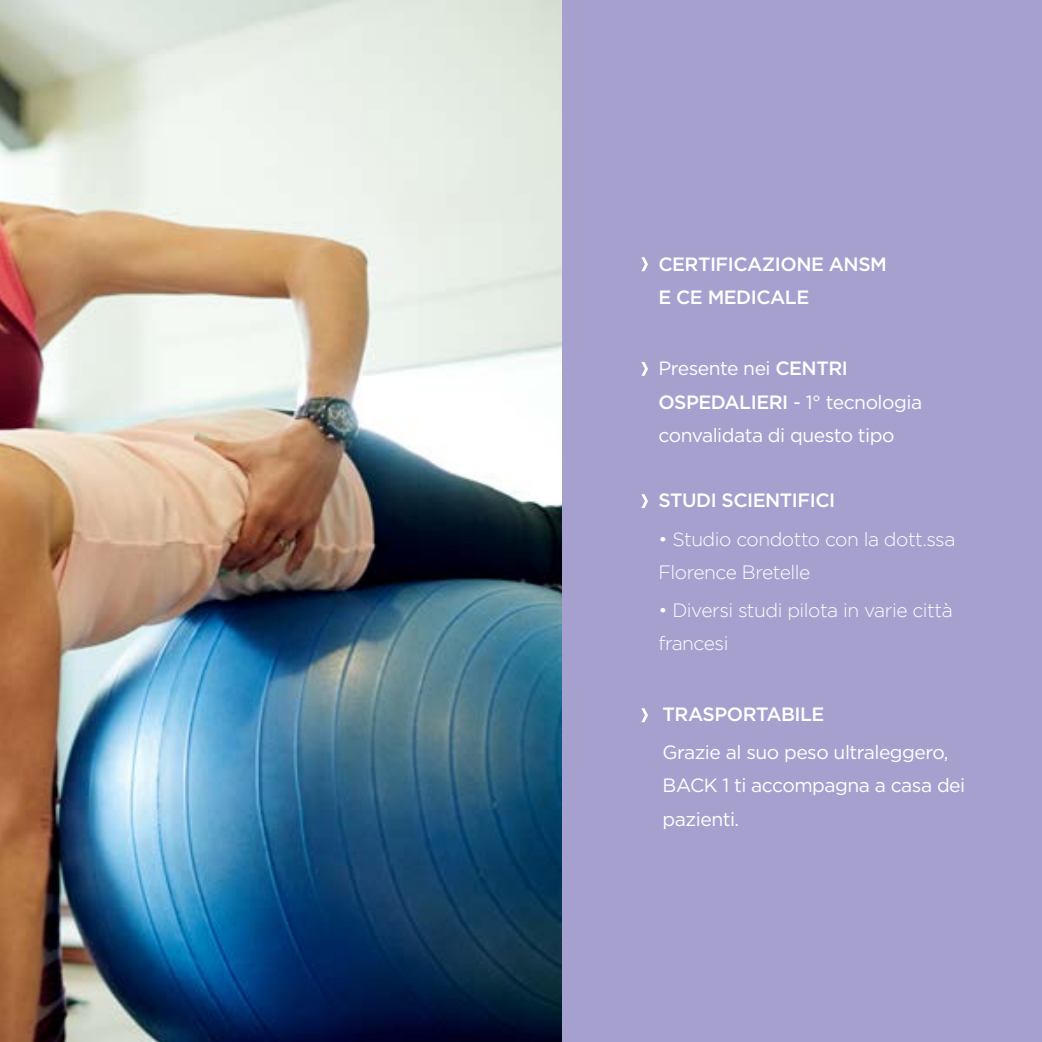
<style>
.page{position:relative;width:1042px;height:1042px;background:#fff}
.page>*{position:absolute;margin:0;border:0;box-sizing:border-box;transform-origin:0 0}
.t1{font:19.25px/33.2px "Gotham";letter-spacing:-.025em;color:#fff}
.t2{font:300 19.25px/33.2px "Gotham";letter-spacing:-.025em;color:#fff}
.t3{font:500 19.25px/33.2px "Gotham";letter-spacing:-.025em;color:#fff}
.s1{font-weight:500}
</style>
<div class="page">
<img style="left:0;top:0;width:562px;height:1042px">
<div style="left:562px;top:0;width:480px;height:1042px;background:#a6a0cf"></div>
<svg style="left:641px;top:362px;width:7px;height:14px"></svg>
<svg style="left:641px;top:494px;width:7px;height:14px"></svg>
<svg style="left:641px;top:708px;width:7px;height:14px"></svg>
<svg style="left:641px;top:257px;width:7px;height:14px"></svg>
<p class="t3" style="left:658px;top:247px;width:230px">CERTIFICAZIONE ANSM<br>E CE MEDICALE</p>
<p class="t1" style="left:658px;top:351px;width:265px">Presente nei <span class="s1">CENTRI<br>OSPEDALIERI</span> - 1° tecnologia convalidata di questo tipo</p>
<p class="t3" style="left:658px;top:484px;width:178px">STUDI SCIENTIFICI</p>
<p class="t2" style="left:658px;top:522px;width:298px">• Studio condotto con la dott.ssa<br>Florence Bretelle</p>
<p class="t2" style="left:658px;top:593px;width:296px">• Diversi studi pilota in varie città francesi</p>
<p class="t3" style="left:662px;top:697px;width:163px">TRASPORTABILE</p>
<p class="t1" style="left:662px;top:735px;width:304px">Grazie al suo peso ultraleggero,<br>BACK 1 ti accompagna a casa dei pazienti.</p>
</div>
